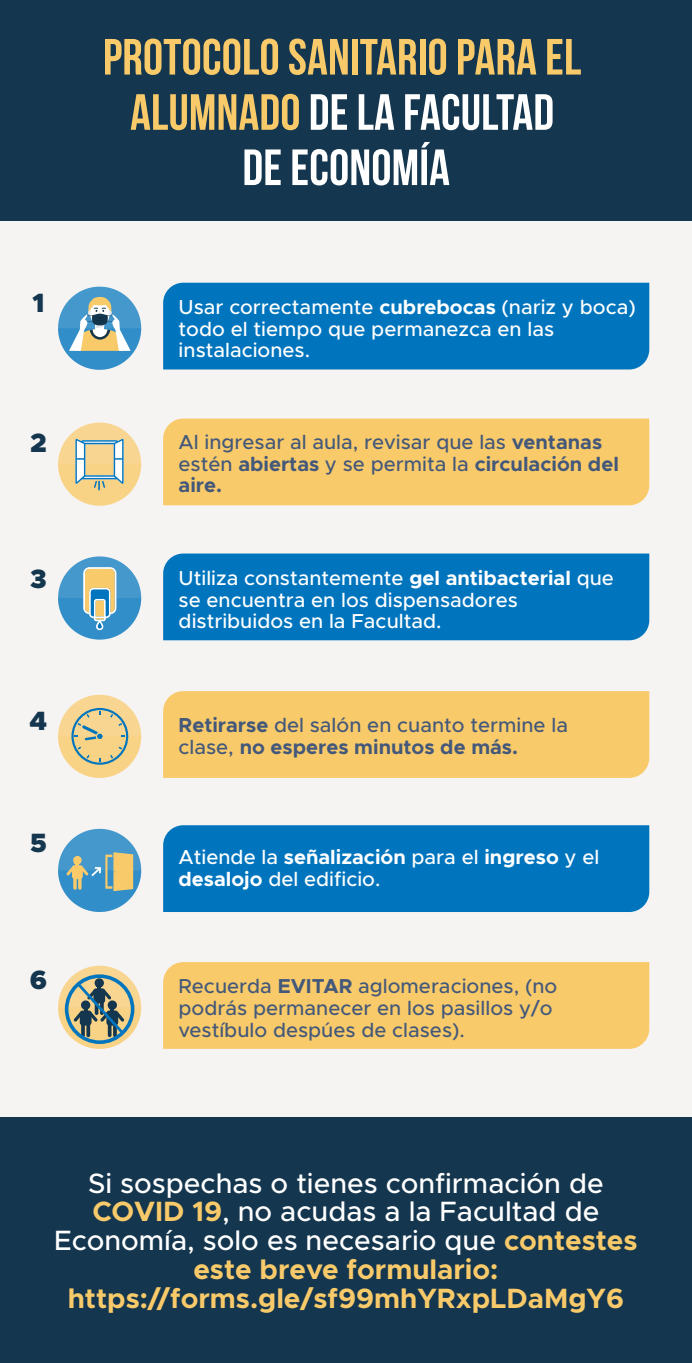
<style>
.page{position:relative;width:692px;height:1363px;background:#fff}
.page>*{position:absolute;margin:0;border:0;box-sizing:border-box;transform-origin:0 0}
.t1{font:50.8px/55.2px "Bebas Neue";letter-spacing:.005em;color:#f9ca6a;text-align:center}
.t2{font:500 28px/28.8px "Metropolis";color:#fff;text-align:center}
.t3{font:900 26.6px "Metropolis";color:#14364e}
.t4{font:500 20.24px/21.6px "Metropolis";color:#fff}
.t5{font:500 20.24px/21.6px "Metropolis";color:#43587a}
.t6{font:700 20.24px/21.6px "Metropolis";color:#43587a}
.s1{color:#fff}
.s2{font-weight:700}
.s3{font-weight:500}
.s4{font-weight:700;color:#f9ca6a}
</style>
<div class="page">
<div style="left:0;top:0;width:691px;height:1362px;background:#f6f4f3"></div>
<div style="left:0;top:0;width:691px;height:220px;background:#14364e"></div>
<div style="left:0;top:1117px;width:691px;height:245px;background:#14364e"></div>
<div style="left:163px;top:553px;width:486px;height:87px;background:#0075be"></div>
<div style="left:163px;top:283px;width:486px;height:86px;background:#0075be"></div>
<div style="left:163px;top:418px;width:486px;height:87px;background:#f9ca6a"></div>
<div style="left:163px;top:691px;width:486px;height:86px;background:#f9ca6a"></div>
<div style="left:163px;top:825px;width:486px;height:86px;background:#0075be"></div>
<svg style="left:58px;top:556px;width:83px;height:83px"></svg>
<svg style="left:58px;top:286px;width:83px;height:84px"></svg>
<svg style="left:58px;top:422px;width:83px;height:83px"></svg>
<svg style="left:58px;top:297px;width:83px;height:73px"></svg>
<svg style="left:58px;top:694px;width:83px;height:83px"></svg>
<svg style="left:58px;top:828px;width:83px;height:83px"></svg>
<svg style="left:58px;top:438px;width:83px;height:67px"></svg>
<div style="left:163px;top:962px;width:486px;height:86px;background:#f9ca6a"></div>
<svg style="left:58px;top:965px;width:83px;height:83px"></svg>
<svg style="left:58px;top:708px;width:83px;height:69px;background:#e0cf9e"></svg>
<svg style="left:58px;top:567px;width:83px;height:72px"></svg>
<svg style="left:58px;top:852px;width:83px;height:59px;background:#82adb9"></svg>
<div style="left:65px;top:974px;width:69px;height:69px;border:4px solid #0075be;border-radius:50%"></div>
<svg style="left:58px;top:980px;width:83px;height:68px;background:#aaae96"></svg>
<h3 class="t3" style="left:32px;top:285px;width:14px">1</h3>
<h1 class="t1" style="left:103px;top:29px;width:480px">PROTOCOLO SANITARIO PARA EL<br>ALUMNADO <span class="s1">DE LA FACULTAD<br>DE ECONOMÍA</span></h1>
<p class="t4" style="left:179px;top:296px;width:458px">Usar correctamente <span class="s2">cubrebocas</span> (nariz y boca) todo el tiempo que permanezca en las instalaciones.</p>
<h3 class="t3" style="left:30px;top:425px;width:18px">2</h3>
<p class="t5" style="left:179px;top:431px;width:442px">Al ingresar al aula, revisar que las <span class="s2">ventanas </span>estén <span class="s2">abiertas</span> y se permita la <span class="s2">circulación del aire.</span></p>
<h3 class="t3" style="left:30px;top:561px;width:18px">3</h3>
<p class="t4" style="left:179px;top:567px;width:437px">Utiliza constantemente <span class="s2">gel antibacterial</span> que se encuentra en los dispensadores distribuidos en la Facultad.</p>
<h3 class="t3" style="left:30px;top:703px;width:19px">4</h3>
<h3 class="t3" style="left:30px;top:825px;width:18px">5</h3>
<h3 class="t3" style="left:30px;top:962px;width:19px">6</h3>
<p class="t6" style="left:179px;top:714px;width:391px">Retirarse <span class="s3">del salón en cuanto termine la clase,</span> no esperes minutos de más.</p>
<p class="t4" style="left:179px;top:846px;width:422px">Atiende la <span class="s2">señalización</span> para el <span class="s2">ingreso</span> y el <span class="s2">desalojo</span> del edificio.</p>
<p class="t5" style="left:179px;top:975px;width:380px">Recuerda <span class="s2">EVITAR</span> aglomeraciones, (no podrás permanecer en los pasillos y/o vestíbulo despúes de clases).</p>
<h2 class="t2" style="left:54px;top:1168px;width:585px">Si sospechas o tienes confirmación de <span class="s4">COVID 19</span>, no acudas a la Facultad de Economía, solo es necesario que <span class="s4">contestes este breve formulario: https://forms.gle/sf99mhYRxpLDaMgY6</span></h2>
</div>
